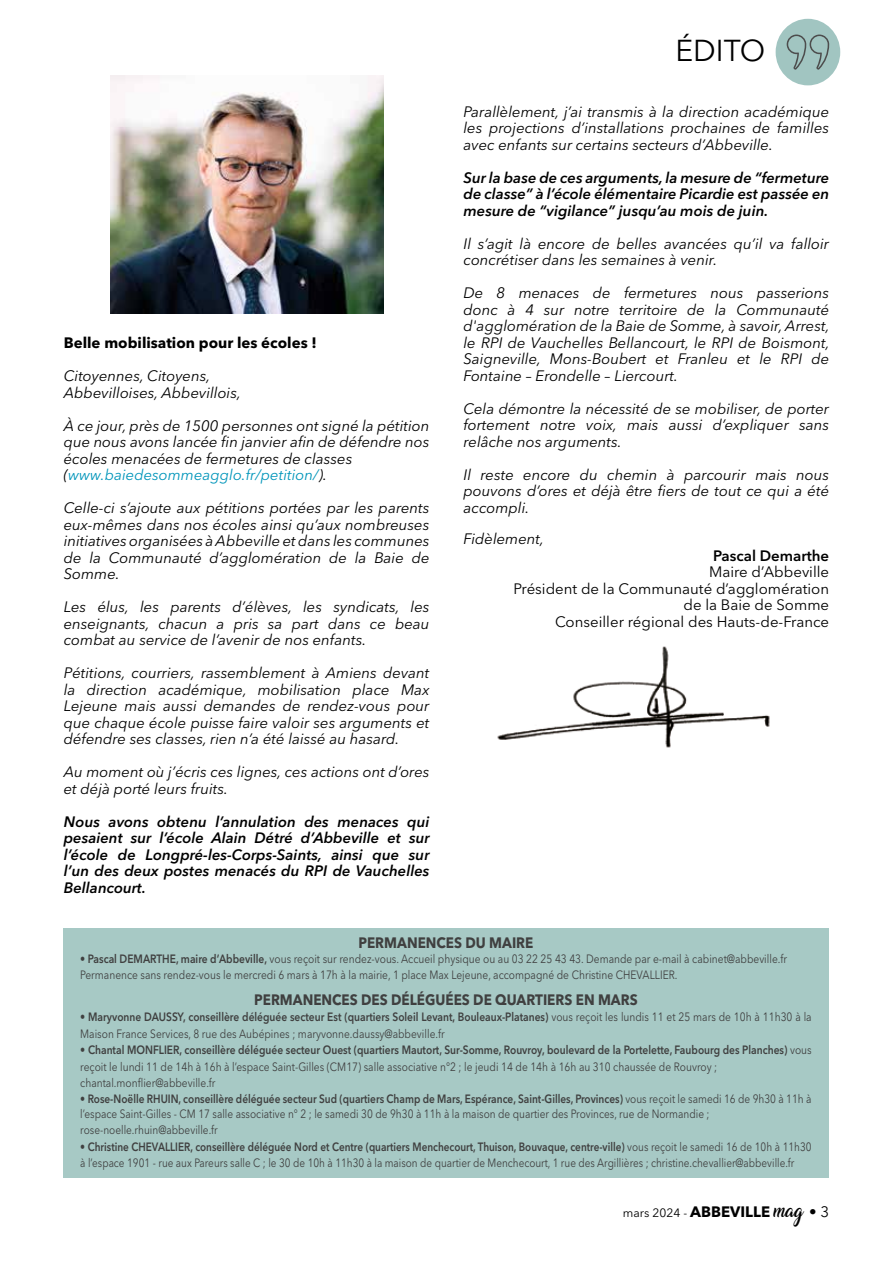
<style>
.page{position:relative;width:893px;height:1263px;background:#fff}
.page>*{position:absolute;margin:0;border:0;box-sizing:border-box;transform-origin:0 0}
.t1{font:30px "Avenir Next LT Pro";color:#000}
.t2{font:italic 15px/16.5px "Avenir Next LT Pro";color:#000;text-align:justify}
.t3{font:italic 600 15px/16.5px "Avenir Next LT Pro";color:#000;text-align:justify}
.t4{font:15px/16.5px "Avenir Next LT Pro";color:#000;text-align:right}
.t5{font:700 15px "Avenir Next LT Pro";color:#000;scale:.9 1}
.t6{font:700 15px "Avenir Next LT Pro";color:#000}
.t7{font:600 15px "Avenir Next LT Pro";color:#000}
.t8{font:12px/16.5px "Avenir Next LT Pro";color:#000;scale:.85 1}
.t9{font:12px/15.3px "Avenir Next LT Pro";color:#000;scale:.84 1}
.t10{font:12px/16.5px "Avenir Next LT Pro";color:#000;scale:.83 1}
.t11{font:12px "Avenir Next LT Pro";color:#000}
.s1{color:#0095ba}
.s2{font-weight:600;font-style:italic}
.s3{font-weight:600}
.s4{font-weight:700;font-size:15px}
.s5{font-family:"Amarillo"}
.s6{font-size:15px}
</style>
<div class="page">
<div style="left:776px;top:19px;width:64px;height:66px;background:#a1c5c1;border-radius:50%"></div>
<svg style="left:787px;top:35px;width:42px;height:35px"></svg>
<img style="left:110px;top:75px;width:274px;height:239px">
<img style="left:497px;top:646px;width:273px;height:102px">
<div style="left:63px;top:928px;width:766px;height:249px;background:#a7c9c5"></div>
<p class="t6" style="left:64px;top:334px;width:255px">Belle mobilisation pour les écoles !</p>
<p class="t2" style="left:64px;top:368px;width:179px">Citoyennes, Citoyens,<br>Abbevilloises, Abbevillois,</p>
<p class="t2" style="left:64px;top:417px;width:367px;text-align:left">À ce jour, près de 1500 personnes ont signé la pétition que nous avons lancée fin janvier afin de défendre nos écoles menacées de fermetures de classes (<span class="s1">www.baiedesommeagglo.fr/petition/</span>).</p>
<p class="t2" style="left:64px;top:500px;width:367px">Celle-ci s’ajoute aux pétitions portées par les parents eux-mêmes dans nos écoles ainsi qu’aux nombreuses initiatives organisées à Abbeville et dans les communes de la Communauté d’agglomération de la Baie de Somme.</p>
<p class="t2" style="left:64px;top:599px;width:367px">Les élus, les parents d’élèves, les syndicats, les enseignants, chacun a pris sa part dans ce beau combat au service de l’avenir de nos enfants.</p>
<p class="t2" style="left:64px;top:665px;width:367px">Pétitions, courriers, rassemblement à Amiens devant la direction académique, mobilisation place Max Lejeune mais aussi demandes de rendez-vous pour que chaque école puisse faire valoir ses arguments et défendre ses classes, rien n’a été laissé au hasard.</p>
<p class="t2" style="left:64px;top:764px;width:367px">Au moment où j’écris ces lignes, ces actions ont d’ores et déjà porté leurs fruits.</p>
<p class="t3" style="left:64px;top:813px;width:367px">Nous avons obtenu l’annulation des menaces qui pesaient sur l’école Alain Détré d’Abbeville et sur l’école de Longpré-les-Corps-Saints, ainsi que sur l’un des deux postes menacés du RPI de Vauchelles Bellancourt.</p>
<h1 class="t1" style="left:675px;top:33px;width:91px">ÉDITO</h1>
<p class="t2" style="left:463px;top:103px;width:367px">Parallèlement, j’ai transmis à la direction académique les projections d’installations prochaines de familles avec enfants sur certains secteurs d’Abbeville.</p>
<p class="t3" style="left:463px;top:169px;width:367px">Sur la base de ces arguments, la mesure de “fermeture de classe” à l’école élémentaire Picardie est passée en mesure de “vigilance” jusqu’au mois de juin.</p>
<p class="t2" style="left:463px;top:235px;width:367px">Il s’agit là encore de belles avancées qu’il va falloir concrétiser dans les semaines à venir.</p>
<p class="t2" style="left:463px;top:285px;width:368px">De 8 menaces de fermetures nous passerions donc à 4 sur notre territoire de la Communauté d'agglomération de la Baie de Somme, à savoir, Arrest, le RPI de Vauchelles Bellancourt, le RPI de Boismont, Saigneville, Mons-Boubert et Franleu et le RPI de Fontaine – Erondelle – Liercourt.</p>
<p class="t2" style="left:463px;top:400px;width:367px">Cela démontre la nécessité de se mobiliser, de porter fortement notre voix, mais aussi d’expliquer sans relâche nos arguments.</p>
<p class="t2" style="left:463px;top:466px;width:367px">Il reste encore du chemin à parcourir mais nous pouvons d’ores et déjà être fiers de tout ce qui a été accompli.</p>
<p class="t2" style="left:463px;top:531px;width:82px">Fidèlement,</p>
<p class="t7" style="left:713px;top:546px;width:117px">Pascal Demarthe</p>
<p class="t4" style="left:514px;top:564px;width:317px">Maire d’Abbeville<br>Président de la Communauté d’agglomération de la Baie de Somme<br>Conseiller régional des Hauts-de-France</p>
<p class="t5" style="left:358px;top:933px;width:196px">PERMANENCES DU MAIRE</p>
<p class="t8" style="left:80px;top:951px;width:833px;line-height:15.8px"><span class="s2">•</span> <span class="s3">Pascal DEMARTHE, maire d’Abbeville,</span> vous reçoit sur rendez-vous. Accueil physique ou au 03 22 25 43 43. Demande par e-mail à cabinet@abbeville.fr<br>Permanence sans rendez-vous le mercredi 6 mars à 17h à la mairie, 1 place Max Lejeune, accompagné de Christine CHEVALLIER.</p>
<p class="t5" style="left:254px;top:990px;width:428px">PERMANENCES DES DÉLÉGUÉES DE QUARTIERS EN MARS</p>
<p class="t8" style="left:80px;top:1009px;width:862px">• <span class="s3">Maryvonne DAUSSY, conseillère déléguée secteur Est (quartiers Soleil Levant, Bouleaux-Platanes)</span> vous reçoit les lundis 11 et 25 mars de 10h à 11h30 à la<br>Maison France Services, 8 rue des Aubépines ; maryvonne.daussy@abbeville.fr</p>
<p class="t8" style="left:80px;top:1042px;width:862px">• <span class="s3">Chantal MONFLIER, conseillère déléguée secteur Ouest (quartiers Mautort, Sur-Somme, Rouvroy, boulevard de la Portelette, Faubourg des Planches)</span> vous reçoit le lundi 11 de 14h à 16h à l’espace Saint-Gilles (CM17) salle associative n°2 ; le jeudi 14 de 14h à 16h au 310 chaussée de Rouvroy ; chantal.monflier@abbeville.fr</p>
<p class="t9" style="left:80px;top:1091px;width:872px">• <span class="s3">Rose-Noëlle RHUIN, conseillère déléguée secteur Sud (quartiers Champ de Mars, Espérance, Saint-Gilles, Provinces)</span> vous reçoit le samedi 16 de 9h30 à 11h à l’espace Saint-Gilles - CM 17 salle associative n° 2 ; le samedi 30 de 9h30 à 11h à la maison de quartier des Provinces, rue de Normandie ;</p>
<p class="t9" style="left:80px;top:1122px;width:165px">rose-noelle.rhuin@abbeville.fr</p>
<p class="t10" style="left:80px;top:1138px;width:883px">• <span class="s3">Christine CHEVALLIER, conseillère déléguée Nord et Centre (quartiers Menchecourt, Thuison, Bouvaque, centre-ville)</span> vous reçoit le samedi 16 de 10h à 11h30 à l’espace 1901 - rue aux Pareurs salle C ; le 30 de 10h à 11h30 à la maison de quartier de Menchecourt, 1 rue des Argillières ; christine.chevallier@abbeville.fr</p>
<p class="t11" style="left:623px;top:1205px;width:208px">mars 2024 - <span class="s4">ABBEVILLE</span> <span class="s5">mag</span> <span class="s6">• 3</span></p>
</div>
